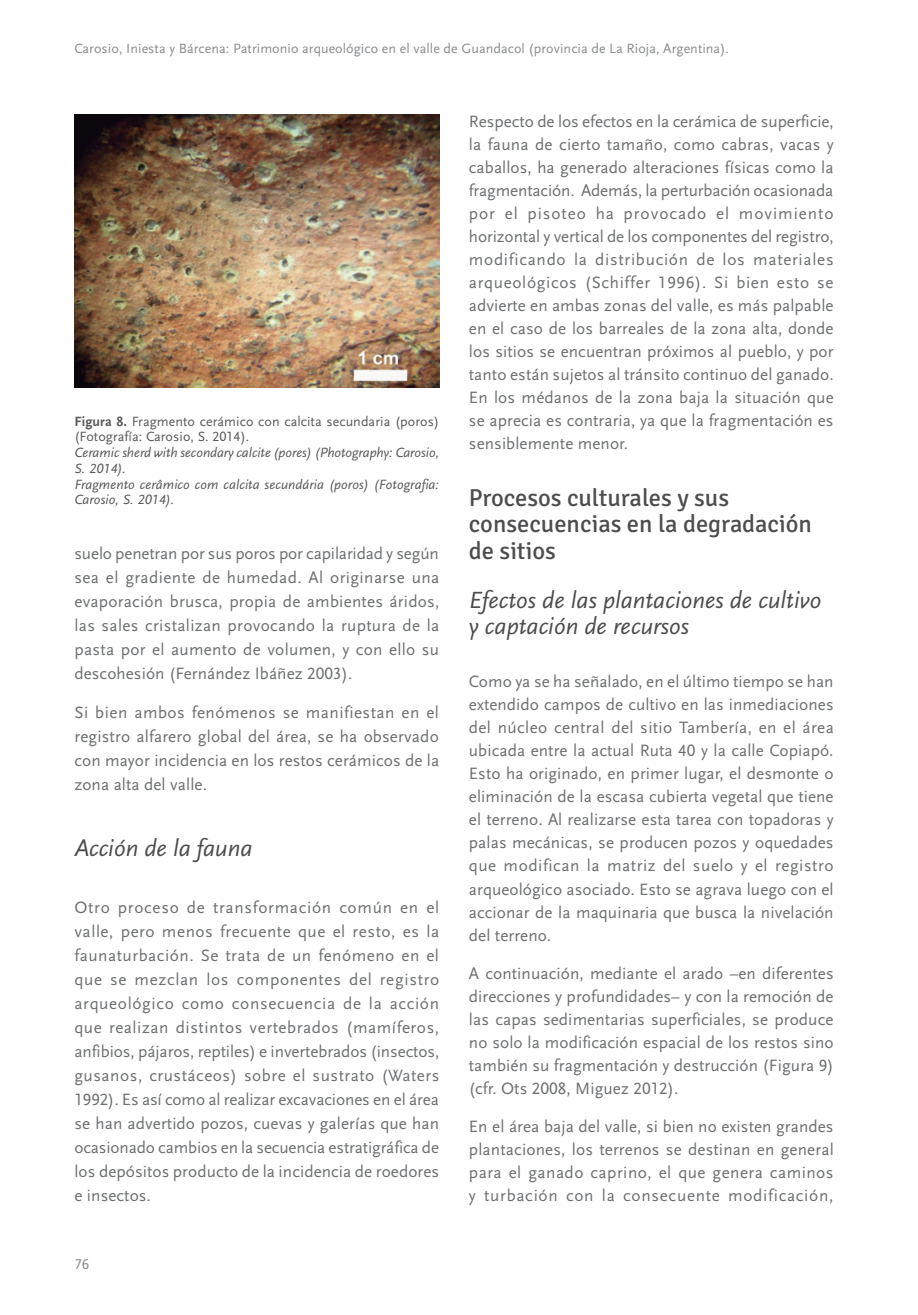
<style>
.page{position:relative;width:918px;height:1315px;background:#fff}
.page>*{position:absolute;margin:0;border:0;box-sizing:border-box;transform-origin:0 0}
.t1{font:24.5px/26.6px "Scala Sans Regular LF Italic";color:#4d4d4f}
.t2{font:24.5px/26.6px "Signika";color:#4d4d4f}
.t3{font:17.15px/23.1px "Scala Sans Regular LF";letter-spacing:.005em;color:#6d6f71;text-align:justify}
.t4{font:14.88px "Scala Sans Regular LF";color:#8a8c8e}
.t5{font:14px/15.8px "Scala Sans Regular LF Italic";letter-spacing:.005em;color:#58595b}
.t6{font:14px "Scala Sans Regular LF";letter-spacing:.005em;color:#8a8c8e}
.t7{font:14px/15.8px "Scala Sans Regular LF";letter-spacing:.005em;color:#58595b}
.s1{font-family:"Scala Sans Bold LF"}
</style>
<div class="page">
<img style="left:74px;top:114px;width:365px;height:274px">
<p class="t6" style="left:74px;top:41px;width:656px">Carosio, Iniesta y Bárcena: Patrimonio arqueológico en el valle de Guandacol (provincia de La Rioja, Argentina).</p>
<p class="t7" style="left:74px;top:413px;width:366px"><span class="s1">Figura 8.</span> Fragmento cerámico con calcita secundaria (poros) (Fotografía: Carosio, S. 2014).</p>
<p class="t5" style="left:74px;top:445px;width:366px">Ceramic sherd with secondary calcite (pores) (Photography: Carosio, S. 2014).<br>Fragmento cerâmico com calcita secundária (poros) (Fotografia:<br>Carosio, S. 2014).</p>
<p class="t3" style="left:74px;top:542px;width:366px;line-height:24px">suelo penetran por sus poros por capilaridad y según sea el gradiente de humedad. Al originarse una evaporación brusca, propia de ambientes áridos, las sales cristalizan provocando la ruptura de la pasta por el aumento de volumen, y con ello su descohesión (Fernández Ibáñez 2003).</p>
<p class="t3" style="left:74px;top:701px;width:366px;line-height:24px">Si bien ambos fenómenos se manifiestan en el registro alfarero global del área, se ha observado con mayor incidencia en los restos cerámicos de la zona alta del valle.</p>
<h1 class="t1" style="left:74px;top:835px;width:180px">Acción de la fauna</h1>
<p class="t3" style="left:74px;top:895px;width:366px;line-height:24px">Otro proceso de transformación común en el valle, pero menos frecuente que el resto, es la faunaturbación. Se trata de un fenómeno en el que se mezclan los componentes del registro arqueológico como consecuencia de la acción que realizan distintos vertebrados (mamíferos, anfibios, pájaros, reptiles) e invertebrados (insectos, gusanos, crustáceos) sobre el sustrato (Waters 1992). Es así como al realizar excavaciones en el área se han advertido pozos, cuevas y galerías que han ocasionado cambios en la secuencia estratigráfica de los depósitos producto de la incidencia de roedores e insectos.</p>
<p class="t4" style="left:74px;top:1255px;width:16px">76</p>
<p class="t3" style="left:469px;top:110px;width:366px">Respecto de los efectos en la cerámica de superficie, la fauna de cierto tamaño, como cabras, vacas y caballos, ha generado alteraciones físicas como la fragmentación. Además, la perturbación ocasionada por el pisoteo ha provocado el movimiento horizontal y vertical de los componentes del registro, modificando la distribución de los materiales arqueológicos (Schiffer 1996). Si bien esto se advierte en ambas zonas del valle, es más palpable en el caso de los barreales de la zona alta, donde los sitios se encuentran próximos al pueblo, y por tanto están sujetos al tránsito continuo del ganado.<br>En los médanos de la zona baja la situación que se aprecia es contraria, ya que la fragmentación es sensiblemente menor.</p>
<h1 class="t2" style="left:469px;top:484px;width:344px">Procesos culturales y sus consecuencias en la degradación de sitios</h1>
<h1 class="t1" style="left:469px;top:587px;width:354px">Efectos de las plantaciones de cultivo y captación de recursos</h1>
<p class="t3" style="left:469px;top:670px;width:366px">Como ya se ha señalado, en el último tiempo se han extendido campos de cultivo en las inmediaciones del núcleo central del sitio Tambería, en el área ubicada entre la actual Ruta 40 y la calle Copiapó.<br>Esto ha originado, en primer lugar, el desmonte o eliminación de la escasa cubierta vegetal que tiene el terreno. Al realizarse esta tarea con topadoras y palas mecánicas, se producen pozos y oquedades que modifican la matriz del suelo y el registro arqueológico asociado. Esto se agrava luego con el accionar de la maquinaria que busca la nivelación del terreno.</p>
<p class="t3" style="left:469px;top:961px;width:366px">A continuación, mediante el arado –en diferentes direcciones y profundidades– y con la remoción de las capas sedimentarias superficiales, se produce no solo la modificación espacial de los restos sino también su fragmentación y destrucción (Figura 9) (cfr. Ots 2008, Miguez 2012).</p>
<p class="t3" style="left:469px;top:1115px;width:366px">En el área baja del valle, si bien no existen grandes plantaciones, los terrenos se destinan en general para el ganado caprino, el que genera caminos y turbación con la consecuente modificación,</p>
</div>
